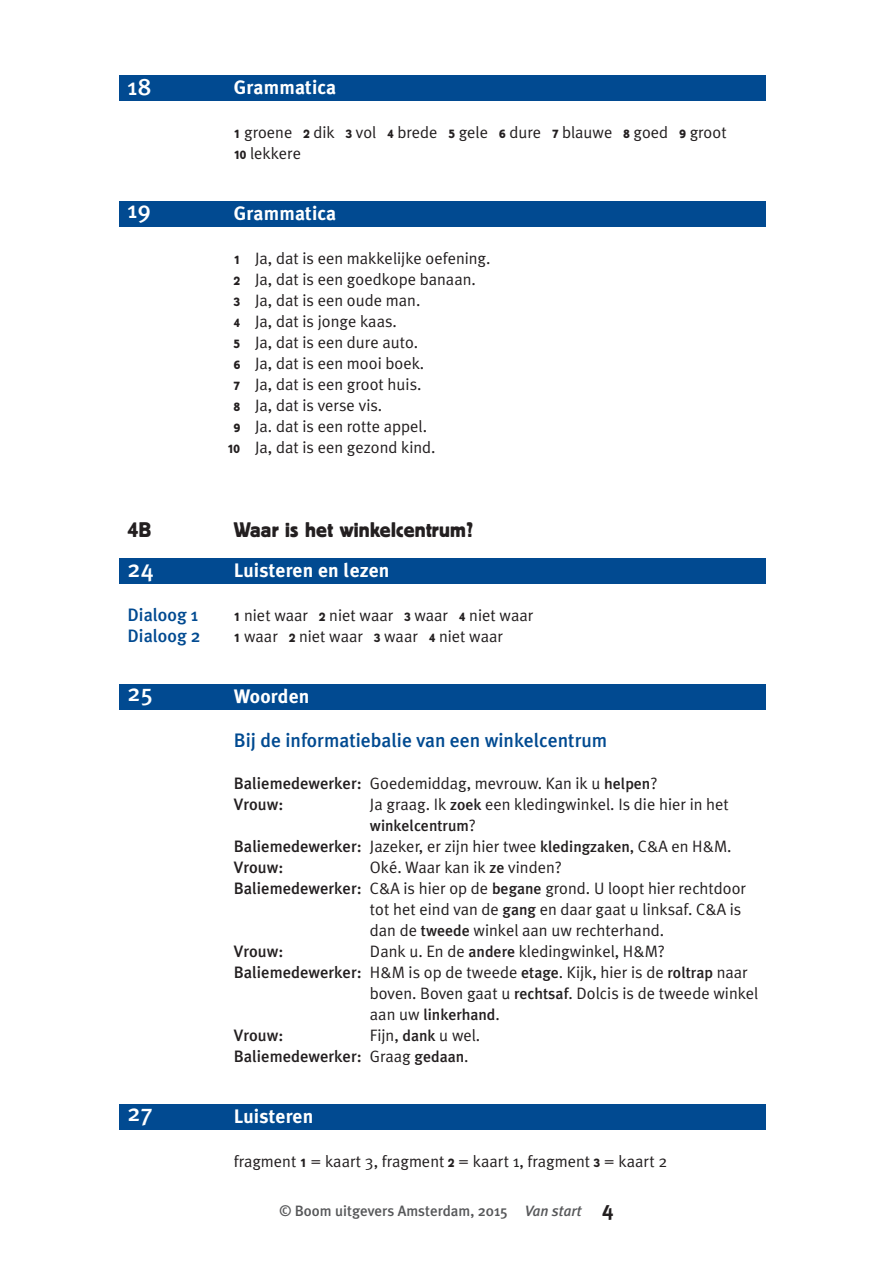
<style>
.page{position:relative;width:893px;height:1263px;background:#fff}
.page>*{position:absolute;margin:0;border:0;box-sizing:border-box;transform-origin:0 0}
.t1{font:500 24px "Meta Plus";letter-spacing:.01em;color:#fff}
.t2{font:21px "Block BE";letter-spacing:.01em;color:#231f20}
.t3{font:700 19.5px "Meta Plus";letter-spacing:.01em;color:#fff}
.t4{font:500 19.5px "Meta Plus";color:#014a91}
.t5{font:500 18px "Meta Plus";color:#014a91}
.t6{font:16.5px/21px "Meta Plus Normal";color:#231f20}
.t7{font:500 16.5px "Meta Plus";color:#231f20}
.t8{font:500 15.75px "Meta Plus";color:#231f20}
.t9{font:500 15px "Meta Plus";color:#57585a}
.s1{font-family:"Block BE";font-size:12px}
.s2{font-family:"Meta Plus";font-weight:500}
.s3{font-family:"Meta Plus";font-weight:500;font-size:15.75px}
.s4{font-family:"Meta Plus Normal";font-weight:400;font-size:16.5px}
.s5{font-family:"Meta Plus Normal";font-weight:400}
.s6{font-size:15.75px}
.s7{font-style:italic}
.s8{font-weight:700;font-size:21px;color:#231f20}
</style>
<div class="page">
<div style="left:119px;top:201px;width:646px;height:26px;background:#014a91"></div>
<div style="left:119px;top:558px;width:646px;height:26px;background:#014a91"></div>
<div style="left:119px;top:684px;width:646px;height:26px;background:#014a91"></div>
<div style="left:119px;top:75px;width:646px;height:26px;background:#014a91"></div>
<div style="left:119px;top:1104px;width:646px;height:26px;background:#014a91"></div>
<h1 class="t1" style="left:128px;top:73px;width:25px">18</h1>
<p class="t3" style="left:234px;top:76px;width:104px">Grammatica</p>
<p class="t6" style="left:234px;top:122px;width:494px"><span class="s1">1</span> groene <span class="s1">2</span> dik <span class="s1">3</span> vol <span class="s1">4</span> brede <span class="s1">5</span> gele <span class="s1">6</span> dure <span class="s1">7</span> blauwe <span class="s1">8</span> goed <span class="s1">9</span> groot<br><span class="s1">10</span> lekkere</p>
<h1 class="t1" style="left:128px;top:196px;width:25px">19</h1>
<p class="t3" style="left:234px;top:202px;width:104px">Grammatica</p>
<p class="t6" style="left:234px;top:248px;width:258px"><span class="s1">1</span> Ja, dat is een makkelijke oefening.</p>
<p class="t6" style="left:234px;top:269px;width:243px"><span class="s1">2</span> Ja, dat is een goedkope banaan.</p>
<p class="t6" style="left:234px;top:290px;width:188px"><span class="s1">3</span> Ja, dat is een oude man.</p>
<p class="t6" style="left:234px;top:311px;width:165px"><span class="s1">4</span> Ja, dat is jonge kaas.</p>
<p class="t6" style="left:234px;top:332px;width:186px"><span class="s1">5</span> Ja, dat is een dure auto.</p>
<p class="t6" style="left:234px;top:353px;width:192px"><span class="s1">6</span> Ja, dat is een mooi boek.</p>
<p class="t6" style="left:234px;top:374px;width:189px"><span class="s1">7</span> Ja, dat is een groot huis.</p>
<p class="t6" style="left:234px;top:395px;width:150px"><span class="s1">8</span> Ja, dat is verse vis.</p>
<p class="t6" style="left:234px;top:416px;width:195px"><span class="s1">9</span> Ja. dat is een rotte appel.</p>
<p class="t6" style="left:227px;top:437px;width:210px"><span class="s1">10</span> Ja, dat is een gezond kind.</p>
<p class="t2" style="left:128px;top:518px;width:25px">4B</p>
<p class="t2" style="left:234px;top:518px;width:241px">Waar is het winkelcentrum?</p>
<h1 class="t1" style="left:128px;top:555px;width:28px">24</h1>
<p class="t3" style="left:234px;top:559px;width:157px">Luisteren en lezen</p>
<p class="t5" style="left:128px;top:604px;width:72px">Dialoog 1</p>
<p class="t6" style="left:234px;top:605px;width:301px"><span class="s1">1</span> niet waar <span class="s1">2</span> niet waar <span class="s1">3</span> waar <span class="s1">4</span> niet waar</p>
<p class="t5" style="left:128px;top:625px;width:74px">Dialoog 2</p>
<p class="t6" style="left:234px;top:626px;width:271px"><span class="s1">1</span> waar <span class="s1">2</span> niet waar <span class="s1">3</span> waar <span class="s1">4</span> niet waar</p>
<h1 class="t1" style="left:128px;top:679px;width:27px">25</h1>
<p class="t3" style="left:234px;top:685px;width:77px">Woorden</p>
<p class="t4" style="left:234px;top:729px;width:375px">Bij de informatiebalie van een winkelcentrum</p>
<p class="t6" style="left:234px;top:773px;width:425px"><span class="s2">Baliemedewerker:</span> Goedemiddag, mevrouw. Kan ik u <span class="s3">helpen</span>?</p>
<p class="t7" style="left:234px;top:795px;width:51px">Vrouw:</p>
<p class="t6" style="left:370px;top:794px;width:360px">Ja graag. Ik <span class="s3">zoek</span> een kledingwinkel. Is die hier in het</p>
<p class="t8" style="left:370px;top:816px;width:108px">winkelcentrum<span class="s4">?</span></p>
<p class="t6" style="left:234px;top:836px;width:499px"><span class="s2">Baliemedewerker:</span> Jazeker, er zijn hier twee <span class="s3">kledingzaken</span>, C&amp;A en H&amp;M.</p>
<p class="t7" style="left:234px;top:858px;width:51px">Vrouw:</p>
<p class="t6" style="left:370px;top:857px;width:193px">Oké. Waar kan ik <span class="s3">ze</span> vinden?</p>
<p class="t6" style="left:234px;top:878px;width:514px"><span class="s2">Baliemedewerker:</span> C&amp;A is hier op de <span class="s3">begane</span> grond. U loopt hier rechtdoor</p>
<p class="t6" style="left:370px;top:899px;width:373px">tot het eind van de <span class="s3">gang</span> en daar gaat u linksaf. C&amp;A is</p>
<p class="t6" style="left:370px;top:920px;width:296px">dan de <span class="s3">tweede</span> winkel aan uw rechterhand.</p>
<p class="t7" style="left:234px;top:942px;width:51px">Vrouw:</p>
<p class="t6" style="left:370px;top:941px;width:297px">Dank u. En de <span class="s3">andere</span> kledingwinkel, H&amp;M?</p>
<p class="t6" style="left:234px;top:962px;width:515px"><span class="s2">Baliemedewerker:</span> H&amp;M is op de tweede <span class="s3">etage</span>. Kijk, hier is de <span class="s3">roltrap</span> naar</p>
<p class="t6" style="left:370px;top:983px;width:390px">boven. Boven gaat u <span class="s3">rechtsaf</span>. Dolcis is de tweede winkel</p>
<p class="t8" style="left:370px;top:1005px;width:132px"><span class="s4">aan uw</span> linkerhand<span class="s4">.</span></p>
<p class="t7" style="left:234px;top:1026px;width:51px">Vrouw:</p>
<p class="t6" style="left:370px;top:1025px;width:112px">Fijn, <span class="s3">dank</span> u wel.</p>
<p class="t7" style="left:234px;top:1047px;width:236px">Baliemedewerker: <span class="s5">Graag</span> <span class="s6">gedaan</span><span class="s5">.</span></p>
<h1 class="t1" style="left:128px;top:1099px;width:26px">27</h1>
<p class="t3" style="left:234px;top:1105px;width:81px">Luisteren</p>
<p class="t6" style="left:234px;top:1151px;width:435px">fragment <span class="s1">1</span> = kaart 3, fragment <span class="s1">2</span> = kaart 1, fragment <span class="s1">3</span> = kaart 2</p>
<p class="t9" style="left:279px;top:1201px;width:336px">© Boom uitgevers Amsterdam, 2015 <span class="s7">Van start</span> <span class="s8">4</span></p>
</div>
